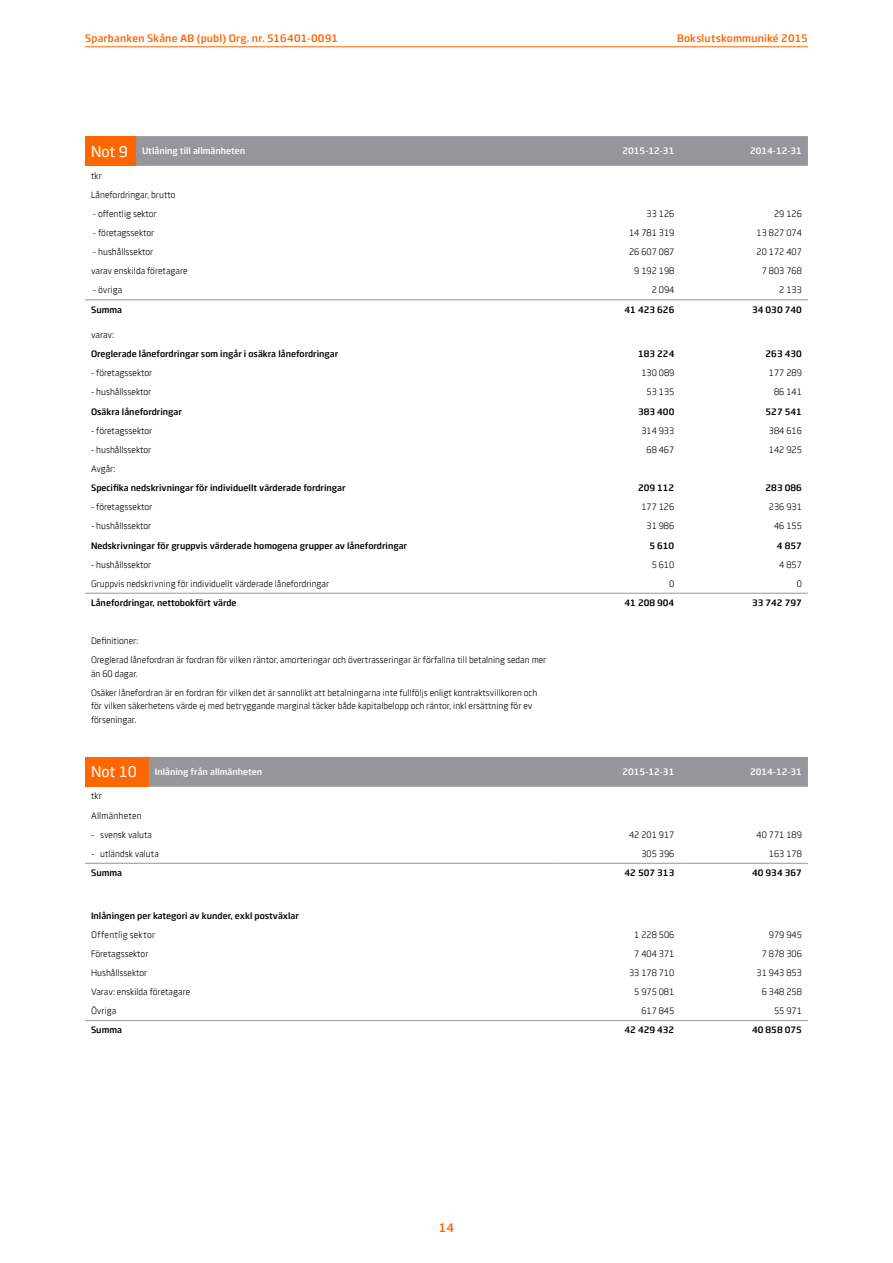
<style>
.page{position:relative;width:893px;height:1263px;background:#fff}
.page>*{position:absolute;margin:0;border:0;box-sizing:border-box;transform-origin:0 0}
.t1{font:700 12px "Swedbank Sans";color:#f60}
.t2{font:700 10.5px "Swedbank Sans";letter-spacing:.015em;color:#f60}
.t3{font:9px/19.2px "Swedbank Sans";color:#000}
.t4{font:700 9px "Swedbank Sans";color:#000}
.t5{font:700 9px "Swedbank Sans";color:#fff}
.t6{font:9px "Swedbank Sans";letter-spacing:.03em;color:#000}
.t7{font:9px/19.2px "Swedbank Sans";letter-spacing:.02em;color:#000}
.s1{font-weight:500;font-size:15px}
</style>
<div class="page">
<hr style="left:85px;top:46px;width:723px;height:1px;background:#f60">
<div style="left:85px;top:136px;width:51px;height:30px;background:#f60"></div>
<div style="left:136px;top:136px;width:672px;height:30px;background:#96969b"></div>
<hr style="left:85px;top:299px;width:468px;height:1px;background:#96969b">
<hr style="left:553px;top:299px;width:127px;height:1px;background:#96969b">
<hr style="left:680px;top:299px;width:128px;height:1px;background:#96969b">
<hr style="left:85px;top:593px;width:468px;height:1px;background:#96969b">
<hr style="left:553px;top:593px;width:127px;height:1px;background:#96969b">
<hr style="left:680px;top:593px;width:128px;height:1px;background:#96969b">
<div style="left:85px;top:757px;width:64px;height:30px;background:#f60"></div>
<div style="left:149px;top:757px;width:659px;height:30px;background:#96969b"></div>
<hr style="left:85px;top:863px;width:468px;height:1px;background:#96969b">
<hr style="left:553px;top:863px;width:127px;height:1px;background:#96969b">
<hr style="left:680px;top:863px;width:128px;height:1px;background:#96969b">
<hr style="left:85px;top:1020px;width:468px;height:1px;background:#96969b">
<hr style="left:553px;top:1020px;width:127px;height:1px;background:#96969b">
<hr style="left:680px;top:1020px;width:128px;height:1px;background:#96969b">
<p class="t2" style="left:85px;top:32px;width:255px">Sparbanken Skåne AB (publ) Org. nr. 516401-0091</p>
<p class="t2" style="left:677px;top:32px;width:132px">Bokslutskommuniké 2015</p>
<p class="t5" style="left:91px;top:146px;width:156px"><span class="s1">Not 9</span> Utlåning till allmänheten</p>
<p class="t5" style="left:622px;top:146px;width:53px">2015-12-31</p>
<p class="t5" style="left:750px;top:146px;width:53px">2014-12-31</p>
<p class="t3" style="left:91px;top:166px;width:86px">tkr<br>Lånefordringar, brutto</p>
<p class="t3" style="left:93px;top:204px;width:65px">- offentlig sektor</p>
<p class="t3" style="left:646px;top:204px;width:29px">33 126</p>
<p class="t3" style="left:774px;top:204px;width:29px">29 126</p>
<p class="t3" style="left:93px;top:223px;width:63px">- företagssektor</p>
<p class="t3" style="left:629px;top:223px;width:47px">14 781 319</p>
<p class="t3" style="left:757px;top:223px;width:47px">13 827 074</p>
<p class="t3" style="left:93px;top:242px;width:62px">- hushållssektor</p>
<p class="t3" style="left:629px;top:242px;width:47px">26 607 087</p>
<p class="t3" style="left:757px;top:242px;width:47px">20 172 407</p>
<p class="t3" style="left:91px;top:261px;width:98px">varav enskilda företagare</p>
<p class="t3" style="left:634px;top:261px;width:42px">9 192 198</p>
<p class="t3" style="left:762px;top:261px;width:42px">7 803 768</p>
<p class="t3" style="left:93px;top:281px;width:31px">- övriga</p>
<p class="t3" style="left:652px;top:281px;width:24px">2 094</p>
<p class="t3" style="left:779px;top:281px;width:24px">2 133</p>
<p class="t4" style="left:91px;top:304px;width:33px">Summa</p>
<p class="t4" style="left:624px;top:304px;width:51px">41 423 626</p>
<p class="t4" style="left:752px;top:304px;width:51px">34 030 740</p>
<p class="t3" style="left:91px;top:325px;width:25px">varav:</p>
<p class="t4" style="left:91px;top:348px;width:249px">Oreglerade lånefordringar som ingår i osäkra lånefordringar</p>
<p class="t4" style="left:638px;top:348px;width:38px">183 224</p>
<p class="t4" style="left:766px;top:348px;width:38px">263 430</p>
<p class="t3" style="left:91px;top:363px;width:63px">- företagssektor</p>
<p class="t3" style="left:641px;top:363px;width:34px">130 089</p>
<p class="t3" style="left:769px;top:363px;width:34px">177 289</p>
<p class="t3" style="left:91px;top:383px;width:62px">- hushållssektor</p>
<p class="t3" style="left:646px;top:383px;width:29px">53 135</p>
<p class="t3" style="left:774px;top:383px;width:29px">86 141</p>
<p class="t4" style="left:91px;top:406px;width:92px">Osäkra lånefordringar</p>
<p class="t4" style="left:638px;top:406px;width:38px">383 400</p>
<p class="t4" style="left:766px;top:406px;width:38px">527 541</p>
<p class="t3" style="left:91px;top:421px;width:63px">- företagssektor</p>
<p class="t3" style="left:641px;top:421px;width:34px">314 933</p>
<p class="t3" style="left:769px;top:421px;width:34px">384 616</p>
<p class="t3" style="left:91px;top:440px;width:62px">- hushållssektor</p>
<p class="t3" style="left:646px;top:440px;width:29px">68 467</p>
<p class="t3" style="left:769px;top:440px;width:34px">142 925</p>
<p class="t3" style="left:91px;top:459px;width:26px">Avgår:</p>
<p class="t4" style="left:91px;top:482px;width:256px">Specifika nedskrivningar för individuellt värderade fordringar</p>
<p class="t4" style="left:638px;top:482px;width:38px">209 112</p>
<p class="t4" style="left:766px;top:482px;width:38px">283 086</p>
<p class="t3" style="left:91px;top:497px;width:63px">- företagssektor</p>
<p class="t3" style="left:641px;top:497px;width:34px">177 126</p>
<p class="t3" style="left:769px;top:497px;width:34px">236 931</p>
<p class="t3" style="left:91px;top:517px;width:62px">- hushållssektor</p>
<p class="t3" style="left:646px;top:517px;width:29px">31 986</p>
<p class="t3" style="left:774px;top:517px;width:29px">46 155</p>
<p class="t4" style="left:91px;top:540px;width:318px">Nedskrivningar för gruppvis värderade homogena grupper av lånefordringar</p>
<p class="t4" style="left:649px;top:540px;width:26px">5 610</p>
<p class="t4" style="left:777px;top:540px;width:26px">4 857</p>
<p class="t3" style="left:91px;top:555px;width:62px">- hushållssektor</p>
<p class="t3" style="left:652px;top:555px;width:24px">5 610</p>
<p class="t3" style="left:779px;top:555px;width:24px">4 857</p>
<p class="t3" style="left:91px;top:574px;width:240px">Gruppvis nedskrivning för individuellt värderade lånefordringar</p>
<p class="t3" style="left:669px;top:574px;width:7px">0</p>
<p class="t3" style="left:797px;top:574px;width:7px">0</p>
<p class="t4" style="left:91px;top:597px;width:147px">Lånefordringar, nettobokfört värde</p>
<p class="t4" style="left:624px;top:597px;width:51px">41 208 904</p>
<p class="t4" style="left:752px;top:597px;width:51px">33 742 797</p>
<p class="t3" style="left:91px;top:631px;width:457px">Definitioner:<br>Oreglerad lånefordran är fordran för vilken räntor, amorteringar och övertrasseringar är förfallna till betalning sedan mer</p>
<p class="t3" style="left:91px;top:664px;width:448px;line-height:18.8px">än 60 dagar.<br>Osäker lånefordran är en fordran för vilken det är sannolikt att betalningarna inte fullföljs enligt kontraktsvillkoren och</p>
<p class="t3" style="left:91px;top:699px;width:443px;line-height:13.5px">för vilken säkerhetens värde ej med betryggande marginal täcker både kapitalbelopp och räntor, inkl ersättning för ev förseningar.</p>
<p class="t5" style="left:91px;top:766px;width:173px"><span class="s1">Not 10</span> Inlåning från allmänheten</p>
<p class="t5" style="left:622px;top:766px;width:53px">2015-12-31</p>
<p class="t5" style="left:750px;top:766px;width:53px">2014-12-31</p>
<p class="t7" style="left:91px;top:787px;width:52px">tkr<br>Allmänheten</p>
<p class="t3" style="left:91px;top:825px;width:63px">- svensk valuta</p>
<p class="t3" style="left:629px;top:825px;width:47px">42 201 917</p>
<p class="t3" style="left:757px;top:825px;width:47px">40 771 189</p>
<p class="t3" style="left:91px;top:844px;width:69px">- utländsk valuta</p>
<p class="t3" style="left:641px;top:844px;width:34px">305 396</p>
<p class="t3" style="left:769px;top:844px;width:34px">163 178</p>
<p class="t4" style="left:91px;top:867px;width:33px">Summa</p>
<p class="t4" style="left:624px;top:867px;width:51px">42 507 313</p>
<p class="t4" style="left:752px;top:867px;width:51px">40 934 367</p>
<p class="t4" style="left:91px;top:910px;width:210px">Inlåningen per kategori av kunder, exkl postväxlar</p>
<p class="t6" style="left:91px;top:929px;width:66px">Offentlig sektor</p>
<p class="t3" style="left:634px;top:925px;width:42px">1 228 506</p>
<p class="t3" style="left:769px;top:925px;width:34px">979 945</p>
<p class="t3" style="left:91px;top:944px;width:59px">Företagssektor</p>
<p class="t3" style="left:634px;top:944px;width:42px">7 404 371</p>
<p class="t3" style="left:762px;top:944px;width:42px">7 878 306</p>
<p class="t3" style="left:91px;top:963px;width:58px">Hushållssektor</p>
<p class="t3" style="left:629px;top:963px;width:47px">33 178 710</p>
<p class="t3" style="left:757px;top:963px;width:47px">31 943 853</p>
<p class="t3" style="left:91px;top:982px;width:101px">Varav: enskilda företagare</p>
<p class="t3" style="left:634px;top:982px;width:42px">5 975 081</p>
<p class="t3" style="left:762px;top:982px;width:42px">6 348 258</p>
<p class="t3" style="left:91px;top:1001px;width:27px">Övriga</p>
<p class="t3" style="left:641px;top:1001px;width:34px">617 845</p>
<p class="t3" style="left:774px;top:1001px;width:29px">55 971</p>
<p class="t4" style="left:91px;top:1025px;width:33px">Summa</p>
<p class="t4" style="left:624px;top:1025px;width:51px">42 429 432</p>
<p class="t4" style="left:752px;top:1025px;width:51px">40 858 075</p>
<h1 class="t1" style="left:439px;top:1220px;width:17px">14</h1>
</div>
